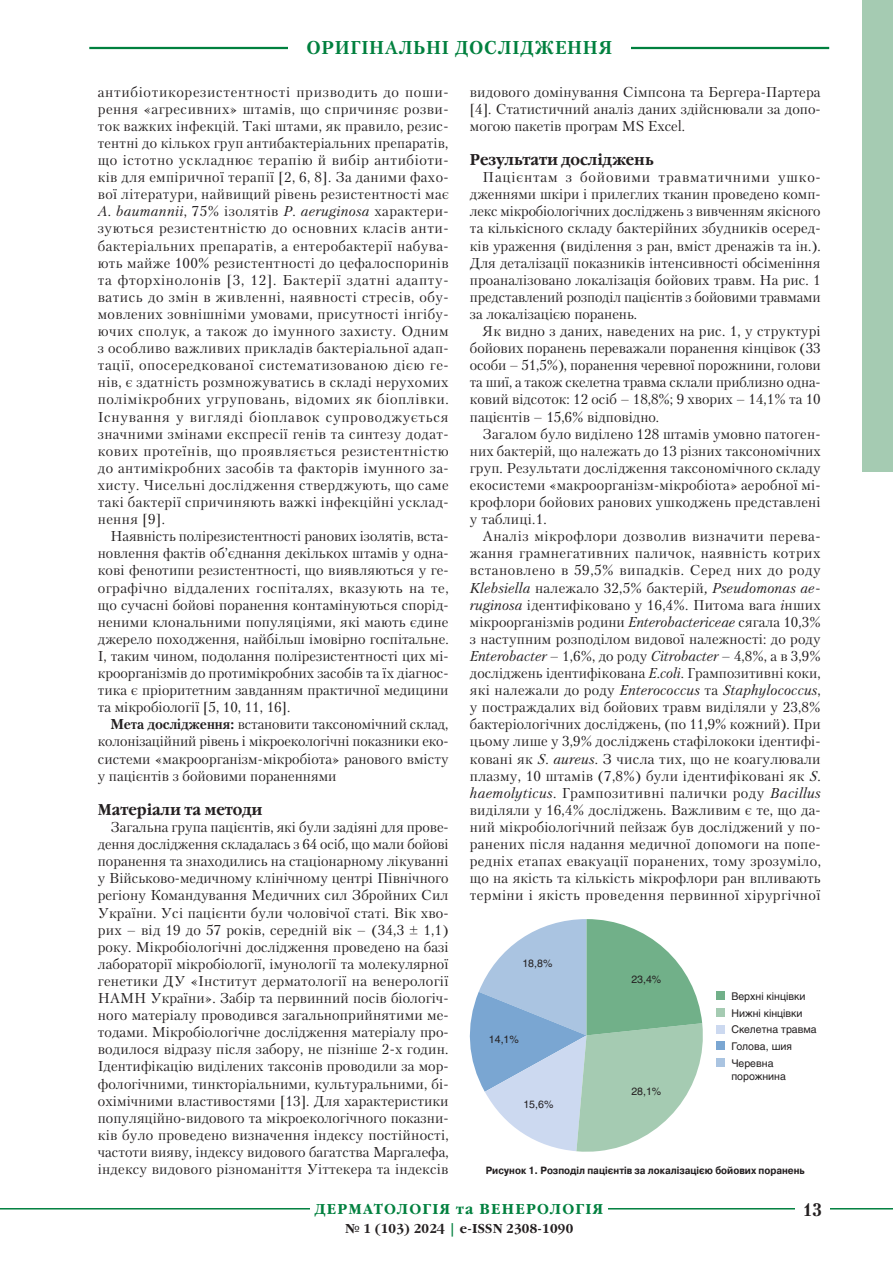
<style>
.page{position:relative;width:893px;height:1263px;background:#fff}
.page>*{position:absolute;margin:0;border:0;box-sizing:border-box;transform-origin:0 0}
.t1{font:700 18.6px "Petersburg C";letter-spacing:.05em;color:#00803e;scale:.95 1}
.t2{font:700 18px "Petersburg C";color:#231f20}
.Subpost{font:700 15.6px "Garamond C";color:#231f20;scale:.89 1}
.body{font:14.25px/17.1px "Petersburg C";letter-spacing:.005em;color:#231f20;text-align:justify}
.Rub_DiV{font:700 14.25px "Garamond C";letter-spacing:.1em;color:#00803e;scale:.95 1}
.Rub_DiV-2{font:700 12.9px "Garamond C";letter-spacing:.025em;color:#231f20;scale:.95 1}
.ris_graf_7{font:10.5px/12.6px "Helios C";color:#231f20}
.ris_Zag{font:700 10.5px "Pragmatica C";color:#231f20;scale:.9 1}
.s1{font-style:italic}
.s2{font-weight:700}
.s3{color:#00803e}
</style>
<div class="page">
<svg style="left:469px;top:919px;width:234px;height:233px"></svg>
<div style="left:716px;top:991px;width:9px;height:9px;background:#71b089"></div>
<div style="left:716px;top:1008px;width:9px;height:8px;background:#a5cbb2"></div>
<div style="left:716px;top:1025px;width:9px;height:8px;background:#ccd9f0"></div>
<div style="left:716px;top:1042px;width:9px;height:8px;background:#7aa6d2"></div>
<div style="left:716px;top:1058px;width:9px;height:9px;background:#aac4e1"></div>
<hr style="left:89px;top:47px;width:740px;height:2px;background:#00803e">
<div style="left:288px;top:30px;width:342px;height:34px;background:#fff"></div>
<div style="left:863px;top:0;width:30px;height:472px;background:#a5cbb2"></div>
<hr style="left:0;top:1208px;width:893px;height:1px;background:#00803e">
<div style="left:795px;top:1200px;width:34px;height:17px;background:#fff"></div>
<div style="left:310px;top:1198px;width:298px;height:21px;background:#fff"></div>
<h1 class="t1" style="left:306px;top:36px;width:323px">ОРИГІНАЛЬНІ ДОСЛІДЖЕННЯ</h1>
<p class="body" style="left:98px;top:83px;width:352px">антибіотикорезистентності призводить до поши&shy;рення «агресивних» штамів, що спричиняє розви&shy;ток важких інфекцій. Такі штами, як правило, резис&shy;тентні до кількох груп антибактеріальних препаратів, що істотно ускладнює терапію й вибір антибіоти&shy;ків для емпіричної терапії [2, 6, 8]. За даними фахо&shy;вої літератури, найвищий рівень резистентності має <span class="s1">A. baumannii</span>, 75% ізолятів <span class="s1">P. aeruginosa</span> характери&shy;зуються резистентністю до основних класів анти&shy;бактеріальних препаратів, а ентеробактерії набува&shy;ють майже 100% резистентності до цефалоспоринів та фторхінолонів [3, 12]. Бактерії здатні адапту&shy;ватись до змін в живленні, наявності стресів, обу&shy;мовлених зовнішніми умовами, присутності інгібу&shy;ючих сполук, а також до імунного захисту. Одним з особливо важливих прикладів бактеріальної адап&shy;тації, опосередкованої систематизованою дією ге&shy;нів, є здатність розмножуватись в складі нерухомих полімікробних угруповань, відомих як біоплівки.<br>Існування у вигляді біоплавок супроводжується значними змінами експресії генів та синтезу додат&shy;кових протеїнів, що проявляється резистентністю до антимікробних засобів та факторів імунного за&shy;хисту. Чисельні дослідження стверджують, що саме такі бактерії спричиняють важкі інфекційні усклад&shy;нення [9].</p>
<p class="body" style="left:98px;top:528px;width:352px;text-indent:13px">Наявність полірезистентності ранових ізолятів, вста&shy;новлення фактів об’єднання декількох штамів у одна&shy;кові фенотипи резистентності, що виявляються у ге&shy;ографічно віддалених госпіталях, вказують на те, що сучасні бойові поранення контамінуються спорід&shy;неними клональними популяціями, які мають єдине джерело походження, найбільш імовірно госпітальне.<br>І, таким чином, подолання полірезистентності цих мі&shy;кроорганізмів до протимікробних засобів та їх діагнос&shy;тика є пріоритетним завданням практичної медицини та мікробіології [5, 10, 11, 16].</p>
<p class="body" style="left:98px;top:716px;width:352px;text-indent:13px"><span class="s2">Мета дослідження:</span> встановити таксономічний склад, колонізаційний рівень і мікроекологічні показники еко&shy;системи «макроорганізм-мікробіота» ранового вмісту у пацієнтів з бойовими пораненнями</p>
<p class="Subpost" style="left:98px;top:801px;width:187px">Матеріали та методи</p>
<p class="body" style="left:98px;top:818px;width:352px;text-indent:13px">Загальна група пацієнтів, які були задіяні для прове&shy;дення дослідження складалась з 64 осіб, що мали бойові поранення та знаходились на стаціонарному лікуванні у Військово-медичному клінічному центрі Північного регіону Командування Медичних сил Збройних Сил України. Усі пацієнти були чоловічої статі. Вік хво&shy;рих – від 19 до 57 років, середній вік – (34,3 ± 1,1) року. Мікробіологічні дослідження проведено на базі лабораторії мікробіології, імунології та молекулярної генетики ДУ «Інститут дерматології на венерології НАМН України». Забір та первинний посів біологіч&shy;ного матеріалу проводився загальноприйнятими ме&shy;тодами. Мікробіологічне дослідження матеріалу про&shy;водилося відразу після забору, не пізніше 2-х годин.<br>Ідентифікацію виділених таксонів проводили за мор&shy;фологічними, тинкторіальними, культуральними, бі&shy;охімічними властивостями [13]. Для характеристики популяційно-видового та мікроекологічного показни&shy;ків було проведено визначення індексу постійності, частоти вияву, індексу видового багатства Маргалефа, індексу видового різноманіття Уіттекера та індексів</p>
<p class="body" style="left:470px;top:83px;width:352px">видового домінування Сімпсона та Бергера-Партера [4]. Статистичний аналіз даних здійснювали за допо&shy;могою пакетів програм MS Excel.</p>
<p class="Subpost" style="left:470px;top:151px;width:208px">Результати досліджень</p>
<p class="body" style="left:470px;top:168px;width:352px;text-indent:13px">Пацієнтам з бойовими травматичними ушко&shy;дженнями шкіри і прилеглих тканин проведено комп&shy;лекс мікробіологічних досліджень з вивченням якісного та кількісного складу бактерійних збудників осеред&shy;ків ураження (виділення з ран, вміст дренажів та ін.).<br>Для деталізації показників інтенсивності обсіменіння проаналізовано локалізація бойових травм. На рис. 1 представлений розподіл пацієнтів з бойовими травмами за локалізацією поранень.</p>
<p class="body" style="left:470px;top:322px;width:352px;text-indent:13px">Як видно з даних, наведених на рис. 1, у структурі бойових поранень переважали поранення кінцівок (33 особи – 51,5%), поранення черевної порожнини, голови та шиї, а також скелетна травма склали приблизно одна&shy;ковий відсоток: 12 осіб – 18,8%; 9 хворих – 14,1% та 10 пацієнтів – 15,6% відповідно.</p>
<p class="body" style="left:470px;top:425px;width:352px;text-indent:13px">Загалом було виділено 128 штамів умовно патоген&shy;них бактерій, що належать до 13 різних таксономічних груп. Результати дослідження таксономічного складу екосистеми «макроорганізм-мікробіота» аеробної мі&shy;крофлори бойових ранових ушкоджень представлені у таблиці.1.</p>
<p class="body" style="left:470px;top:528px;width:353px;text-indent:13px">Аналіз мікрофлори дозволив визначити перева&shy;жання грамнегативних паличок, наявність котрих встановлено в 59,5% випадків. Серед них до роду <span class="s1">Klebsiella</span> належало 32,5% бактерій<span class="s1">, Pseudomonas ae&shy;ruginosa</span> ідентифіковано у 16,4%. Питома вага <span class="s1">і</span>нших мікроорганізмів родини <span class="s1">Enterobactericeae</span> сягала 10,3% з наступним розподілом видової належності: до роду <span class="s1">Enterobacter</span> – 1,6%, до роду <span class="s1">Citrobacter</span> – 4,8%, а в 3,9% досліджень ідентифікована <span class="s1">Е.соlі</span>. Грампозитивні коки, які належали до роду <span class="s1">Enterococcus</span> та <span class="s1">Staphylococcus</span>, у постраждалих від бойових травм виділяли у 23,8% бактеріологічних досліджень, (по 11,9% кожний). При цьому лише у 3,9% досліджень стафілококи ідентифі&shy;ковані як <span class="s1">S. aureus</span>. З числа тих, що не коагулювали плазму, 10 штамів (7,8%) були ідентифіковані як <span class="s1">S. haemolyticus</span>. Грампозитивні палички роду <span class="s1">Bacillus </span>виділяли у 16,4% досліджень. Важливим є те, що да&shy;ний мікробіологічний пейзаж був досліджений у по&shy;ранених після надання медичної допомоги на попе&shy;редніх етапах евакуації поранених, тому зрозуміло, що на якість та кількість мікрофлори ран впливають терміни і якість проведення первинної хірургічної</p>
<p class="ris_graf_7" style="left:522px;top:957px;width:32px">18,8%</p>
<p class="ris_graf_7" style="left:489px;top:1033px;width:32px">14,1%</p>
<p class="ris_graf_7" style="left:523px;top:1098px;width:32px">15,6%</p>
<p class="ris_graf_7" style="left:631px;top:972px;width:32px">23,4%</p>
<p class="ris_graf_7" style="left:631px;top:1085px;width:32px">28,1%</p>
<p class="ris_graf_7" style="left:731px;top:989px;width:76px">Верхні кінцівки</p>
<p class="ris_graf_7" style="left:731px;top:1006px;width:73px">Нижні кінцівки</p>
<p class="ris_graf_7" style="left:731px;top:1023px;width:87px">Скелетна травма</p>
<p class="ris_graf_7" style="left:731px;top:1040px;width:62px">Голова, шия</p>
<p class="ris_graf_7" style="left:731px;top:1057px;width:56px">Черевна порожнина</p>
<p class="ris_Zag" style="left:486px;top:1164px;width:356px">Рисунок 1. Розподіл пацієнтів за локалізацією бойових поранень</p>
<p class="Rub_DiV" style="left:315px;top:1201px;width:305px">ДЕРМАТОЛОГІЯ та ВЕНЕРОЛОГІЯ</p>
<p class="Rub_DiV-2" style="left:345px;top:1221px;width:242px">№ 1 (103) 2024 <span class="s3">|</span> e-ISSN 2308-1090</p>
<p class="t2" style="left:803px;top:1198px;width:20px">13</p>
</div>
